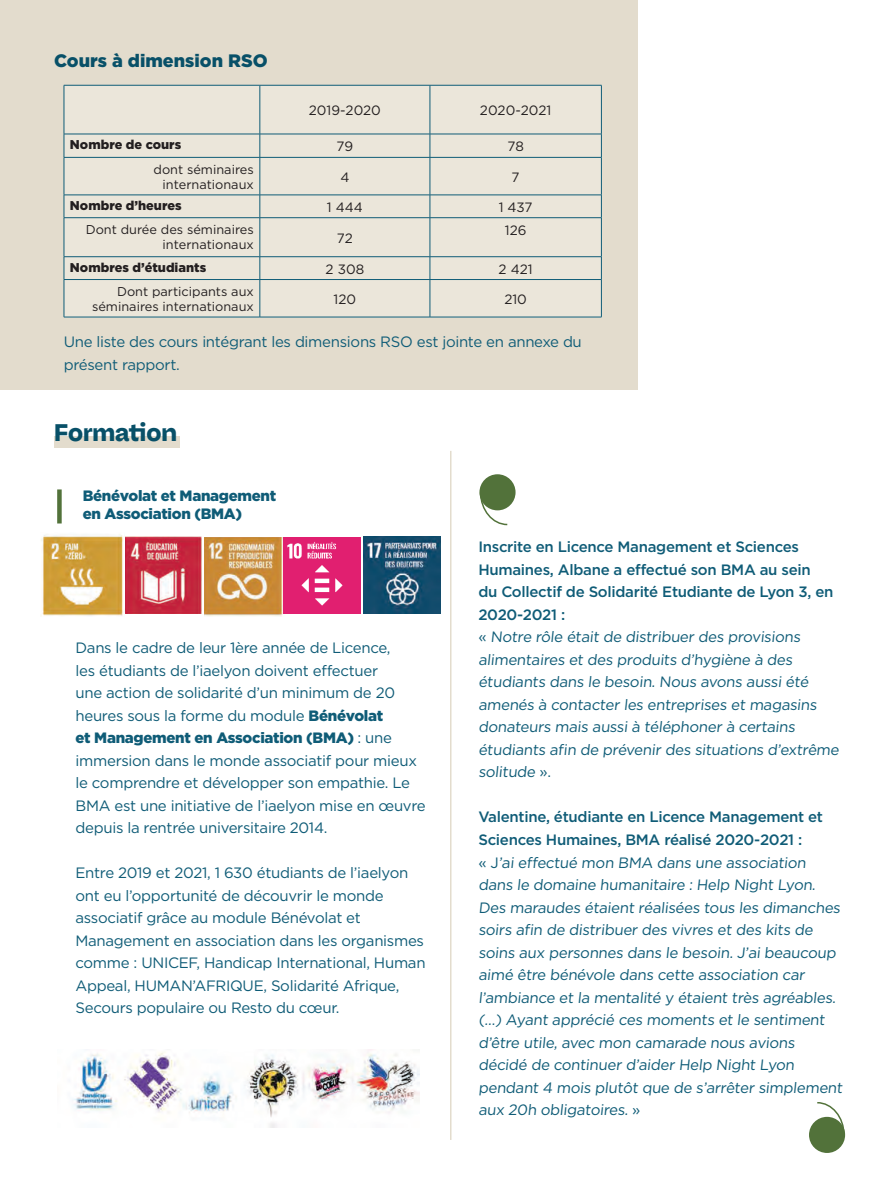
<style>
.page{position:relative;width:893px;height:1191px;background:#fff}
.page>*{position:absolute;margin:0;border:0;box-sizing:border-box;transform-origin:0 0}
.t1{font:700 24px "Bauziet Norm Extra";color:#085068}
.t2{font:900 18px "Gotham";color:#085068}
.t3{font:15px/22.5px "Gotham";letter-spacing:-.02em;color:#0f5c77}
.t4{font:500 15px/22.5px "Gotham";letter-spacing:-.02em;color:#0f5c77}
.t5{font:900 15px/18px "Gotham";letter-spacing:-.02em;color:#0f5c77}
.t6{font:13.5px "Gotham";color:#231f20}
.t7{font:12.75px/15.3px "Gotham";color:#231f20;text-align:right}
.t8{font:900 12.75px "Gotham";color:#231f20}
.s1{font-weight:900}
</style>
<div class="page">
<div style="left:54px;top:436px;width:126px;height:12px;background:#e3dccd"></div>
<img style="left:204px;top:538px;width:80px;height:79px">
<div style="left:0;top:0;width:638px;height:390px;background:#e3dccd"></div>
<div style="left:64px;top:85px;width:538px;height:232px;background:#ebe6da"></div>
<hr style="left:64px;top:85px;width:196px;height:1px;background:#0f5c77">
<hr style="left:64px;top:85px;width:1px;height:49px;background:#0f5c77">
<hr style="left:260px;top:85px;width:170px;height:1px;background:#0f5c77">
<hr style="left:260px;top:85px;width:1px;height:49px;background:#0f5c77">
<hr style="left:430px;top:85px;width:172px;height:1px;background:#0f5c77">
<hr style="left:430px;top:85px;width:1px;height:49px;background:#0f5c77">
<hr style="left:601px;top:85px;width:1px;height:49px;background:#0f5c77">
<hr style="left:64px;top:134px;width:196px;height:1px;background:#0f5c77">
<svg style="left:64px;top:134px;width:1px;height:23px"></svg>
<hr style="left:260px;top:134px;width:170px;height:1px;background:#0f5c77">
<svg style="left:260px;top:134px;width:1px;height:23px"></svg>
<hr style="left:430px;top:134px;width:172px;height:1px;background:#0f5c77">
<svg style="left:430px;top:134px;width:1px;height:23px"></svg>
<svg style="left:601px;top:134px;width:1px;height:23px"></svg>
<hr style="left:64px;top:157px;width:196px;height:1px;background:#0f5c77">
<hr style="left:64px;top:158px;width:1px;height:37px;background:#0f5c77">
<hr style="left:260px;top:157px;width:170px;height:1px;background:#0f5c77">
<hr style="left:260px;top:158px;width:1px;height:37px;background:#0f5c77">
<hr style="left:430px;top:157px;width:172px;height:1px;background:#0f5c77">
<hr style="left:430px;top:158px;width:1px;height:37px;background:#0f5c77">
<hr style="left:601px;top:158px;width:1px;height:37px;background:#0f5c77">
<hr style="left:64px;top:195px;width:196px;height:1px;background:#0f5c77">
<svg style="left:64px;top:195px;width:1px;height:22px"></svg>
<hr style="left:260px;top:195px;width:170px;height:1px;background:#0f5c77">
<svg style="left:260px;top:195px;width:1px;height:22px"></svg>
<hr style="left:430px;top:195px;width:172px;height:1px;background:#0f5c77">
<svg style="left:430px;top:195px;width:1px;height:22px"></svg>
<svg style="left:601px;top:195px;width:1px;height:22px"></svg>
<hr style="left:64px;top:217px;width:196px;height:1px;background:#0f5c77">
<hr style="left:64px;top:218px;width:1px;height:38px;background:#0f5c77">
<hr style="left:260px;top:217px;width:170px;height:1px;background:#0f5c77">
<hr style="left:260px;top:218px;width:1px;height:38px;background:#0f5c77">
<hr style="left:430px;top:217px;width:172px;height:1px;background:#0f5c77">
<hr style="left:430px;top:218px;width:1px;height:38px;background:#0f5c77">
<hr style="left:601px;top:218px;width:1px;height:38px;background:#0f5c77">
<hr style="left:64px;top:256px;width:196px;height:1px;background:#0f5c77">
<svg style="left:64px;top:257px;width:1px;height:22px"></svg>
<hr style="left:260px;top:256px;width:170px;height:1px;background:#0f5c77">
<svg style="left:260px;top:257px;width:1px;height:22px"></svg>
<hr style="left:430px;top:256px;width:172px;height:1px;background:#0f5c77">
<svg style="left:430px;top:257px;width:1px;height:22px"></svg>
<svg style="left:601px;top:257px;width:1px;height:22px"></svg>
<hr style="left:64px;top:279px;width:196px;height:1px;background:#0f5c77">
<hr style="left:64px;top:280px;width:1px;height:37px;background:#0f5c77">
<hr style="left:260px;top:279px;width:170px;height:1px;background:#0f5c77">
<hr style="left:260px;top:280px;width:1px;height:37px;background:#0f5c77">
<hr style="left:430px;top:279px;width:172px;height:1px;background:#0f5c77">
<hr style="left:430px;top:280px;width:1px;height:37px;background:#0f5c77">
<hr style="left:601px;top:280px;width:1px;height:37px;background:#0f5c77">
<hr style="left:64px;top:317px;width:196px;height:1px;background:#0f5c77">
<hr style="left:260px;top:317px;width:170px;height:1px;background:#0f5c77">
<hr style="left:430px;top:317px;width:172px;height:1px;background:#0f5c77">
<hr style="left:450px;top:451px;width:1px;height:689px;background:#e3dccd">
<div style="left:57px;top:489px;width:5px;height:34px;background:#52723a"></div>
<img style="left:284px;top:537px;width:76px;height:77px">
<img style="left:72px;top:1049px;width:347px;height:78px">
<img style="left:363px;top:537px;width:77px;height:76px">
<img style="left:125px;top:537px;width:76px;height:77px">
<img style="left:41px;top:533px;width:82px;height:83px">
<div style="left:479px;top:474px;width:37px;height:36px;background:#52723a;border-radius:50%"></div>
<svg style="left:479px;top:491px;width:30px;height:35px"></svg>
<div style="left:809px;top:1116px;width:36px;height:37px;background:#52723a;border-radius:50%"></div>
<svg style="left:816px;top:1102px;width:29px;height:30px"></svg>
<p class="t2" style="left:54px;top:50px;width:215px">Cours à dimension RSO</p>
<p class="t6" style="left:309px;top:102px;width:74px">2019-2020</p>
<p class="t6" style="left:480px;top:102px;width:73px">2020-2021</p>
<p class="t8" style="left:70px;top:137px;width:113px">Nombre de cours</p>
<p class="t6" style="left:337px;top:138px;width:18px">79</p>
<p class="t6" style="left:507px;top:138px;width:18px">78</p>
<p class="t7" style="left:154px;top:161px;width:102px">dont séminaires internationaux</p>
<p class="t6" style="left:340px;top:168px;width:11px">4</p>
<p class="t6" style="left:512px;top:168px;width:10px">7</p>
<p class="t8" style="left:70px;top:198px;width:113px">Nombre d’heures</p>
<p class="t6" style="left:327px;top:198px;width:38px">1 444</p>
<p class="t6" style="left:499px;top:198px;width:35px">1 437</p>
<p class="t7" style="left:86px;top:221px;width:170px">Dont durée des séminaires internationaux</p>
<p class="t6" style="left:337px;top:229px;width:17px">72</p>
<p class="t6" style="left:505px;top:221px;width:23px">126</p>
<p class="t8" style="left:70px;top:260px;width:138px">Nombres d’étudiants</p>
<p class="t6" style="left:326px;top:260px;width:40px">2 308</p>
<p class="t6" style="left:499px;top:260px;width:36px">2 421</p>
<p class="t7" style="left:92px;top:283px;width:163px">Dont participants aux séminaires internationaux</p>
<p class="t6" style="left:334px;top:290px;width:24px">120</p>
<p class="t6" style="left:504px;top:290px;width:24px">210</p>
<p class="t3" style="left:64px;top:330px;width:520px">Une liste des cours intégrant les dimensions RSO est jointe en annexe du présent rapport.</p>
<h1 class="t1" style="left:54px;top:417px;width:125px">Formation</h1>
<p class="t5" style="left:83px;top:486px;width:195px">Bénévolat et Management en Association (BMA)</p>
<p class="t3" style="left:76px;top:636px;width:352px">Dans le cadre de leur 1ère année de Licence,<br>les étudiants de l’iaelyon doivent effectuer<br>une action de solidarité d’un minimum de 20 heures sous la forme du module <span class="s1">Bénévolat<br>et Management en Association (BMA)</span> : une immersion dans le monde associatif pour mieux le comprendre et développer son empathie. Le BMA est une initiative de l’iaelyon mise en œuvre depuis la rentrée universitaire 2014.</p>
<p class="t3" style="left:76px;top:861px;width:352px">Entre 2019 et 2021, 1 630 étudiants de l’iaelyon ont eu l’opportunité de découvrir le monde associatif grâce au module Bénévolat et Management en association dans les organismes comme : UNICEF, Handicap International, Human Appeal, HUMAN’AFRIQUE, Solidarité Afrique, Secours populaire ou Resto du cœur.</p>
<p class="t4" style="left:478px;top:535px;width:357px">Inscrite en Licence Management et Sciences Humaines, Albane a effectué son BMA au sein du Collectif de Solidarité Etudiante de Lyon 3, en 2020-2021 :</p>
<p class="t3" style="left:478px;top:625px;width:364px">« Notre rôle était de distribuer des provisions alimentaires et des produits d’hygiène à des étudiants dans le besoin. Nous avons aussi été amenés à contacter les entreprises et magasins donateurs mais aussi à téléphoner à certains étudiants afin de prévenir des situations d’extrême solitude ».</p>
<p class="t4" style="left:478px;top:805px;width:346px">Valentine, étudiante en Licence Management et<br>Sciences Humaines, BMA réalisé 2020-2021 :</p>
<p class="t3" style="left:478px;top:850px;width:368px">« J’ai effectué mon BMA dans une association dans le domaine humanitaire : Help Night Lyon.<br>Des maraudes étaient réalisées tous les dimanches soirs afin de distribuer des vivres et des kits de soins aux personnes dans le besoin. J’ai beaucoup aimé être bénévole dans cette association car l’ambiance et la mentalité y étaient très agréables. (…) Ayant apprécié ces moments et le sentiment d’être utile, avec mon camarade nous avions décidé de continuer d’aider Help Night Lyon pendant 4 mois plutôt que de s’arrêter simplement aux 20h obligatoires. »</p>
</div>
